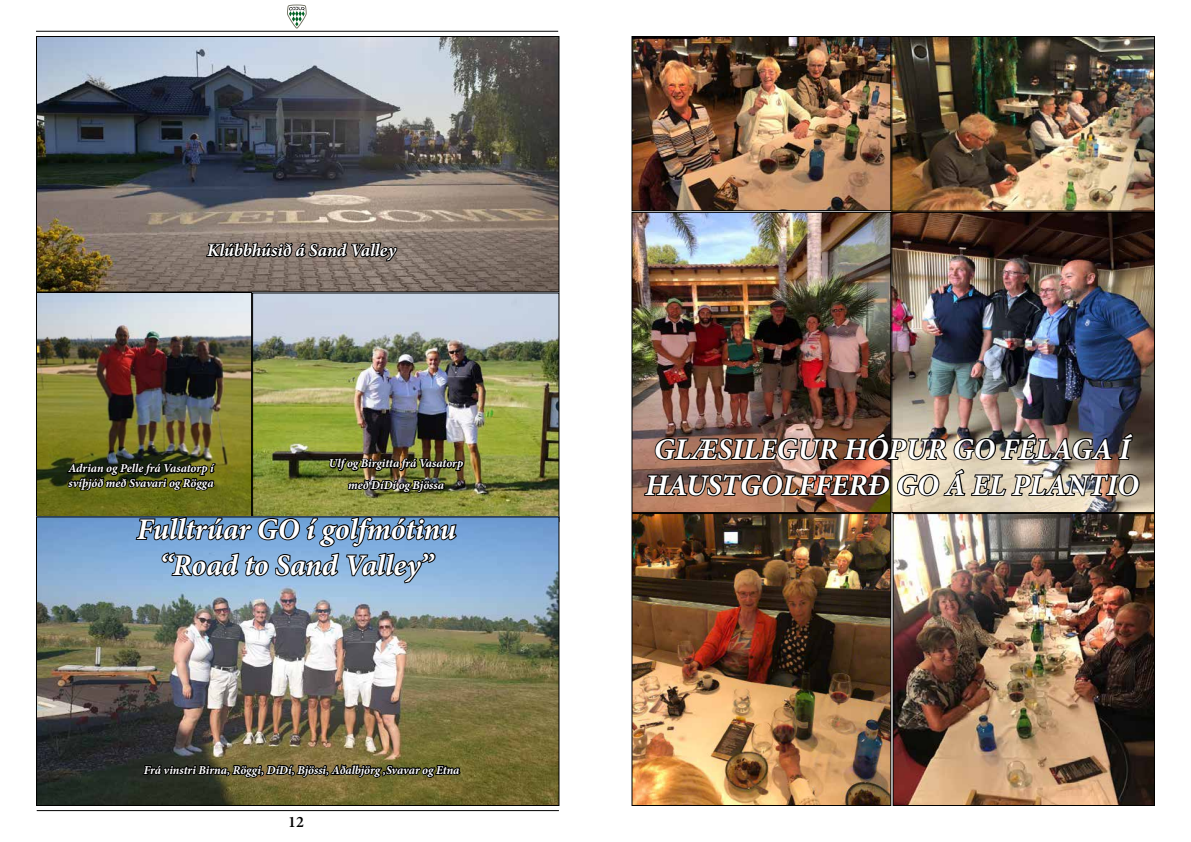
<style>
.page{position:relative;width:1191px;height:842px;background:#fff}
.page>*{position:absolute;margin:0;border:0;box-sizing:border-box;transform-origin:0 0}
.t1{font:italic 700 30px/36px "Minion Pro";color:#fff}
.t2{font:italic 700 18px "Minion Pro";letter-spacing:-.005em;color:#fff}
.t3{font:600 16px "Minion Pro";color:#000}
.t4{font:italic 700 12px/14.4px "Minion Pro";letter-spacing:-.005em;color:#fff}
</style>
<div class="page">
<svg style="left:287px;top:4px;width:20px;height:25px"></svg>
<hr style="left:36px;top:31px;width:522px;height:1px;background:#000">
<hr style="left:37px;top:810px;width:522px;height:1px;background:#000">
<img style="left:38px;top:38px;width:519px;height:766px">
<div style="left:36px;top:292px;width:216px;height:227px;border:1px solid #000"></div>
<img style="left:632px;top:38px;width:258px;height:766px">
<div style="left:631px;top:36px;width:260px;height:175px;border:1px solid #000"></div>
<img style="left:893px;top:38px;width:260px;height:766px">
<div style="left:891px;top:36px;width:264px;height:176px;border:1px solid #000"></div>
<div style="left:631px;top:513px;width:260px;height:293px;border:1px solid #000"></div>
<div style="left:631px;top:212px;width:260px;height:301px;border:1px solid #000"></div>
<div style="left:891px;top:212px;width:264px;height:301px;border:1px solid #000"></div>
<div style="left:892px;top:513px;width:263px;height:293px;border:1px solid #000"></div>
<img style="left:654px;top:432px;width:480px;height:30px">
<img style="left:642px;top:468px;width:498px;height:30px">
<div style="left:36px;top:36px;width:523px;height:256px;border:1px solid #000"></div>
<div style="left:252px;top:292px;width:307px;height:230px;border:1px solid #000"></div>
<svg style="left:134px;top:516px;width:324px;height:69px;background:#5d7d9e"></svg>
<svg style="left:205px;top:241px;width:193px;height:36px;background:#635851"></svg>
<img style="left:65px;top:438px;width:152px;height:58px">
<img style="left:328px;top:456px;width:137px;height:38px">
<img style="left:141px;top:739px;width:321px;height:45px">
<h2 class="t2" style="left:207px;top:238px;width:191px">Klúbbhúsið á Sand Valley</h2>
<p class="t4" style="left:68px;top:461px;width:147px">Adrian og Pelle frá Vasatorp í svíþjóð með Svavari og Rögga</p>
<p class="t4" style="left:329px;top:452px;width:136px;line-height:21.6px;text-align:center">Ulf og Birgitta frá Vasatorp með DíDí og Bjössa</p>
<h1 class="t1" style="left:137px;top:511px;width:321px;text-align:center">Fulltrúar GO í golfmótinu “Road to Sand Valley”</h1>
<p class="t4" style="left:144px;top:762px;width:317px">Frá vinstri Birna, Röggi, DíDí, Bjössi, Aðalbjörg ,Svavar og Etna</p>
<h3 class="t3" style="left:288px;top:810px;width:17px">12</h3>
<h1 class="t1" style="left:645px;top:431px;width:495px">GLÆSILEGUR HÓPUR GO FÉLAGA Í<br>HAUSTGOLFFERÐ GO Á EL PLANTIO</h1>
</div>
